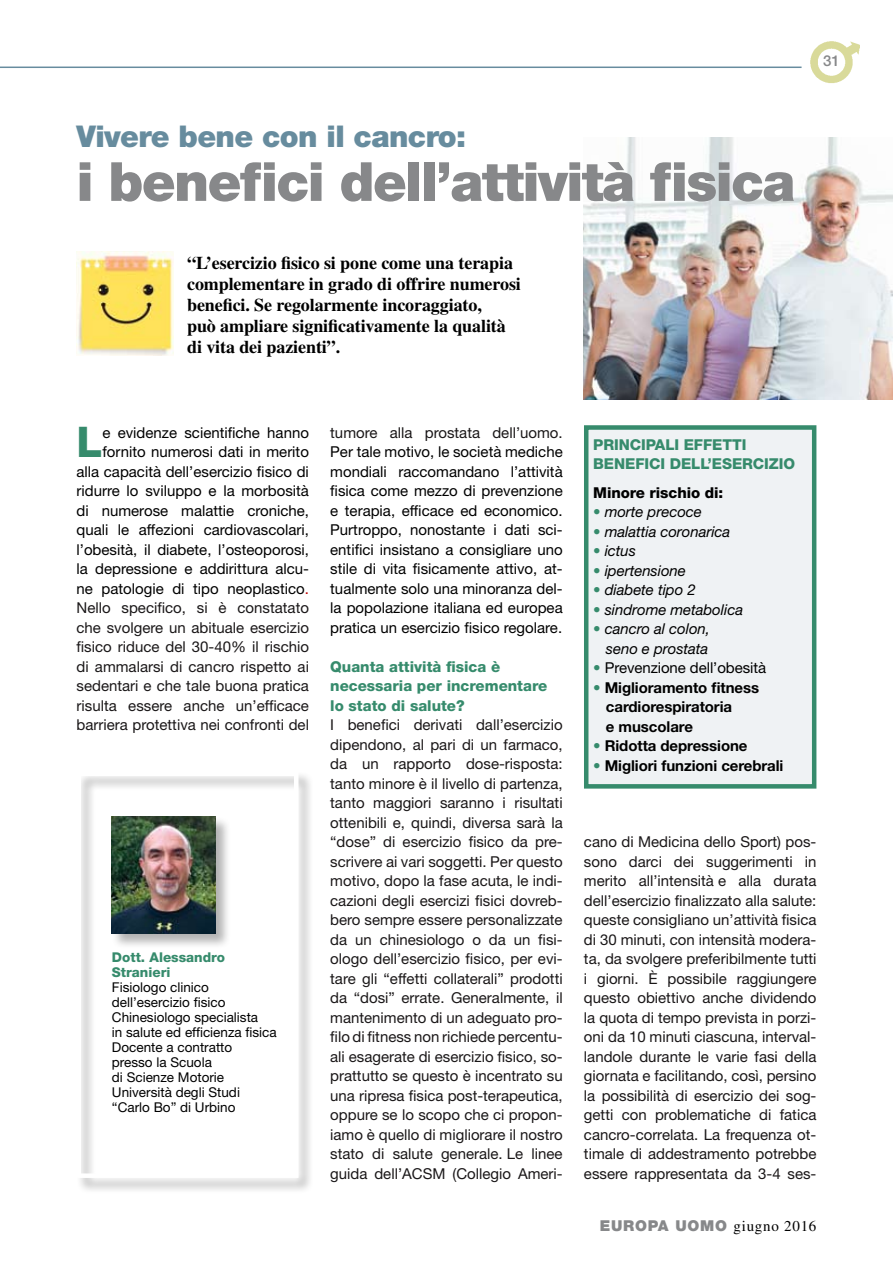
<style>
.page{position:relative;width:893px;height:1263px;background:#fff}
.page>*{position:absolute;margin:0;border:0;box-sizing:border-box;transform-origin:0 0}
.t1{font:900 54px "Helvetica Neue LT Std";letter-spacing:-.03em;color:#87888a}
.t2{font:800 42.3px "Helvetica Neue LT Std";color:#368b6c}
.t3{font:900 30px "Helvetica Neue LT Std";letter-spacing:-.02em;color:#678c9e}
.t4{font:700 18px/21px "Times LT Std";letter-spacing:-.005em;color:#000}
.t5{font:15px/19.5px "Helvetica Neue LT Std";color:#1a1718;text-align:justify}
.t6{font:15px/19.5px "Helvetica Neue LT Std";color:#000;text-align:right}
.t7{font:italic 15px/19.5px "Helvetica Neue LT Std";letter-spacing:-.005em;color:#000;text-align:right}
.t8{font:800 15px/19.5px "Helvetica Neue LT Std";color:#368b6c}
.t9{font:700 15px/19.5px "Helvetica Neue LT Std";letter-spacing:-.005em;color:#000}
.t10{font:900 15px "Helvetica Neue LT Std";letter-spacing:.05em;color:#87888a}
.t11{font:800 15px "Helvetica Neue LT Std";letter-spacing:-.005em;color:#000}
.t12{font:500 15px "Helvetica Neue LT Std";color:#87888a}
.t13{font:13.5px/15px "Helvetica Neue LT Std";color:#000}
.t14{font:800 13.5px/15px "Helvetica Neue LT Std";color:#368b6c}
.s1{color:#c00000}
.s2{color:#1a1718}
.s3{font-style:normal;color:#368b6c}
.s4{color:#368b6c}
.s5{font-weight:400;color:#368b6c}
.s6{font-family:"Times LT Std";font-weight:400;color:#000}
</style>
<div class="page">
<div style="left:584px;top:425px;width:232px;height:364px;background:#eff2f4;border:4px solid #368b6c"></div>
<img style="left:584px;top:137px;width:309px;height:263px">
<img style="left:810px;top:41px;width:49px;height:42px">
<hr style="left:0;top:67px;width:801px;height:1px;background:#678c9e">
<div style="left:76px;top:771px;width:244px;height:429px;background:#000;opacity:.3"></div>
<div style="left:77px;top:772px;width:221px;height:406px;border:4px solid #fff"></div>
<div style="left:111px;top:816px;width:126px;height:140px;background:#000;opacity:.3"></div>
<img style="left:112px;top:816px;width:103px;height:118px">
<img style="left:77px;top:252px;width:97px;height:103px">
<h3 class="t3" style="left:77px;top:118px;width:391px">Vivere bene con il cancro:</h3>
<h1 class="t1" style="left:77px;top:149px;width:720px">i benefici dell’attività fisica</h1>
<p class="t4" style="left:187px;top:252px;width:335px">“L’esercizio fisico si pone come una terapia complementare in grado di offrire numerosi benefici. Se regolarmente incoraggiato,<br>può ampliare significativamente la qualità di vita dei pazienti”.</p>
<p class="t12" style="left:823px;top:52px;width:18px">31</p>
<p class="t6" style="left:77px;top:423px;width:234px">e evidenze scientifiche hanno fornito numerosi dati in merito alla capacità dell’esercizio fisico di ridurre lo sviluppo e la morbosità di numerose malattie croniche, quali le affezioni cardiovascolari, l’obesità, il diabete, l’osteoporosi, la depressione e addirittura alcu&shy;ne patologie di tipo neoplastico<span class="s1">.<br></span><span class="s2">Nello specifico, si è constatato che svolgere un abituale esercizio fisico riduce del 30-40% il rischio di ammalarsi di cancro rispetto ai sedentari e che tale buona pratica risulta essere anche un’efficace barriera protettiva nei confronti del</span></p>
<p class="t8" style="left:593px;top:435px;width:101px">PRINCIPALI EFFE</p>
<p class="t8" style="left:722px;top:435px;width:26px">TTI</p>
<h2 class="t2" style="left:77px;top:417px;width:27px">L</h2>
<p class="t5" style="left:330px;top:423px;width:234px">tumore alla prostata dell’uomo.</p>
<p class="t6" style="left:330px;top:442px;width:234px;text-align:justify">Per tale motivo, le società mediche mondiali raccomandano l’attività fisica come mezzo di prevenzione e terapia, efficace ed economico.<br>Purtroppo, nonostante i dati sci&shy;entifici insistano a consigliare uno stile di vita fisicamente attivo, at&shy;tualmente solo una minoranza del&shy;la popolazione italiana ed europea pratica un esercizio fisico regolare.</p>
<p class="t8" style="left:330px;top:657px;width:219px">Quanta attività fisica è necessaria per incrementare lo stato di salute?</p>
<p class="t5" style="left:330px;top:715px;width:234px">I benefici derivati dall’esercizio dipendono, al pari di un farmaco, da un rapporto dose-risposta: tanto minore è il livello di partenza, tanto maggiori saranno i risultati ottenibili e, quindi, diversa sarà la “dose” di esercizio fisico da pre&shy;scrivere ai vari soggetti. Per questo motivo, dopo la fase acuta, le indi&shy;cazioni degli esercizi fisici dovreb&shy;bero sempre essere personalizzate da un chinesiologo o da un fisi&shy;ologo dell’esercizio fisico, per evi&shy;tare gli “effetti collaterali” prodotti da “dosi” errate. Generalmente, il mantenimento di un adeguato pro&shy;filo di fitness non richiede percentu&shy;ali esagerate di esercizio fisico, so&shy;prattutto se questo è incentrato su una ripresa fisica post-terapeutica, oppure se lo scopo che ci propon&shy;iamo è quello di migliorare il nostro stato di salute generale. Le linee guida dell’ACSM (Collegio Ameri-</p>
<p class="t8" style="left:593px;top:454px;width:22px">BENEF</p>
<p class="t8" style="left:644px;top:454px;width:78px">ICI DELL’ESE</p>
<p class="t8" style="left:742px;top:454px;width:53px">RCIZIO</p>
<p class="t11" style="left:593px;top:483px;width:132px">Minore rischio di:</p>
<p class="t7" style="left:593px;top:502px;width:110px"><span class="s3">•</span> morte precoce</p>
<p class="t7" style="left:593px;top:521px;width:139px"><span class="s3">•</span> malattia coronarica</p>
<p class="t7" style="left:593px;top:541px;width:44px"><span class="s3">•</span> ictus</p>
<p class="t7" style="left:593px;top:560px;width:94px"><span class="s3">•</span> ipertensione</p>
<p class="t7" style="left:593px;top:580px;width:104px"><span class="s3">•</span> diabete tipo 2</p>
<p class="t7" style="left:593px;top:599px;width:151px"><span class="s3">•</span> sindrome metabolica</p>
<p class="t7" style="left:593px;top:619px;width:118px"><span class="s3">•</span> cancro al colon, seno e prostata</p>
<p class="t6" style="left:593px;top:658px;width:174px"><span class="s4">•</span> Prevenzione dell’obesità</p>
<p class="t9" style="left:606px;top:677px;width:155px;text-indent:-13px"><span class="s5">•</span> Miglioramento fitness cardiorespiratoria<br>e muscolare</p>
<p class="t9" style="left:593px;top:736px;width:156px"><span class="s5">•</span> Ridotta depressione</p>
<p class="t9" style="left:593px;top:755px;width:192px"><span class="s5">•</span> Migliori funzioni cerebrali</p>
<p class="t5" style="left:584px;top:832px;width:234px">cano di Medicina dello Sport) pos&shy;sono darci dei suggerimenti in merito all’intensità e alla durata dell’esercizio finalizzato alla salute: queste consigliano un’attività fisica di 30 minuti, con intensità modera&shy;ta, da svolgere preferibilmente tutti i giorni. È possibile raggiungere questo obiettivo anche dividendo la quota di tempo prevista in porzi&shy;oni da 10 minuti ciascuna, interval&shy;landole durante le varie fasi della giornata e facilitando, così, persino la possibilità di esercizio dei sog&shy;getti con problematiche di fatica cancro-correlata. La frequenza ot&shy;timale di addestramento potrebbe essere rappresentata da 3-4 ses-</p>
<p class="t14" style="left:112px;top:950px;width:115px">Dott. Alessandro<br>Stranieri</p>
<p class="t13" style="left:112px;top:979px;width:166px">Fisiologo clinico dell’esercizio fisico<br>Chinesiologo specialista<br>in salute ed efficienza fisica<br>Docente a contratto<br>presso la Scuola<br>di Scienze Motorie<br>Università degli Studi “Carlo Bo” di Urbino</p>
<p class="t10" style="left:600px;top:1216px;width:218px">EUROPA UOMO <span class="s6">giugno 2016</span></p>
</div>
